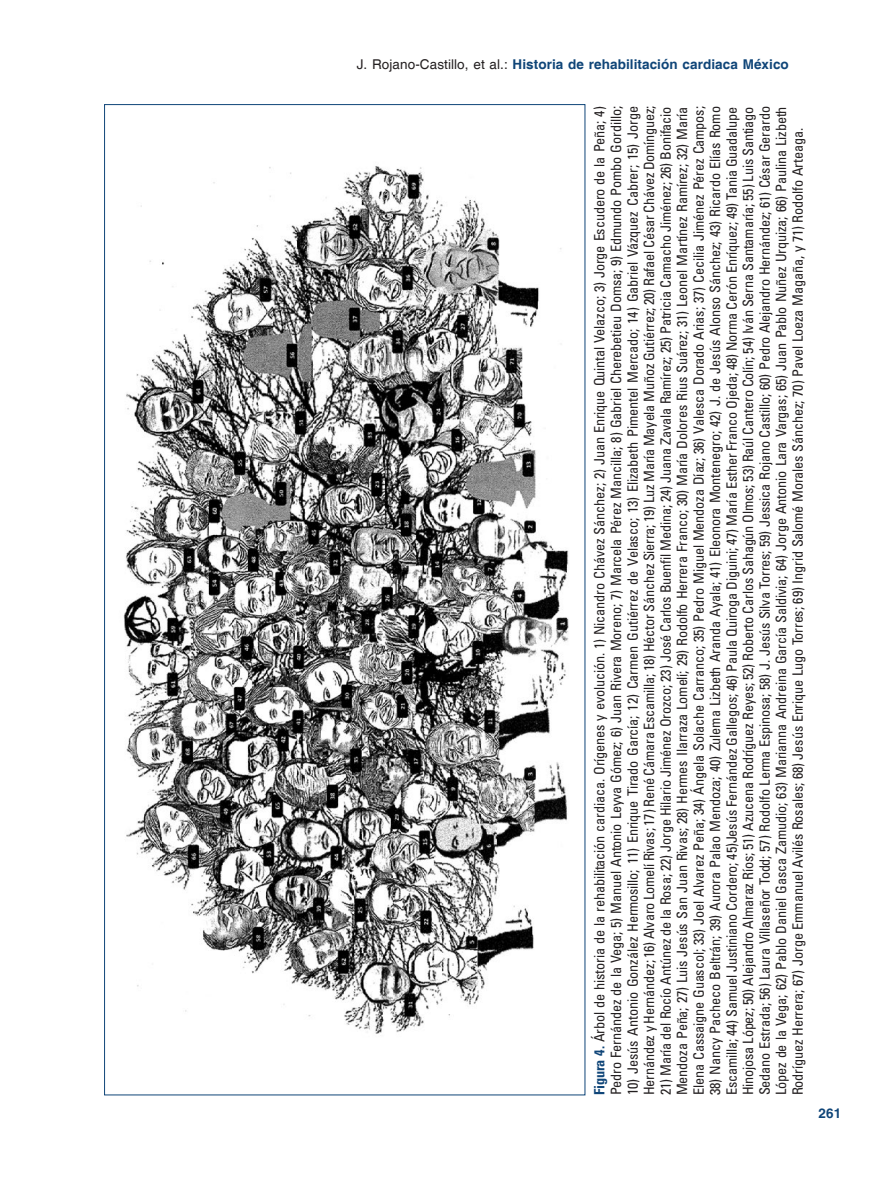
<style>
.page{position:relative;width:893px;height:1191px;background:#fff}
.page>*{position:absolute;margin:0;border:0;box-sizing:border-box;transform-origin:0 0}
.t1{font:condensed 14.25px/16.5px "Univers LT Std";letter-spacing:-.01em;color:#231f20}
.t2{font:700 13.5px "Helvetica";letter-spacing:.005em;color:#0f4578}
.t3{font:700 13.5px "Helvetica LT Std";color:#0f4578}
.s1{font-weight:400;color:#231f20}
.s2{font-weight:700;color:#0f4578}
</style>
<div class="page">
<img style="left:123px;top:166px;width:446px;height:868px">
<p class="t2" style="left:357px;top:56px;width:434px"><span class="s1">J. Rojano-Castillo, et al.:</span> Historia de rehabilitación cardiaca México</p>
<p class="t1" style="left:591px;top:1095px;width:990px;rotate:-90deg"><span class="s2">Figura 4.</span> Árbol de historia de la rehabilitación cardiaca. Orígenes y evolución. 1) Nicandro Chávez Sánchez; 2) Juan Enrique Quintal Velazco; 3) Jorge Escudero de la Peña; 4)<br>Pedro Fernández de la Vega; 5) Manuel Antonio Leyva Gómez; 6) Juan Rivera Moreno; 7) Marcela Pérez Mancilla; 8) Gabriel Cherebetieu Domsa; 9) Edmundo Pombo Gordillo;</p>
<p class="t1" style="left:624px;top:1095px;width:991px;rotate:-90deg">10) Jesús Antonio González Hermosillo; 11) Enrique Tirado García; 12) Carmen Gutiérrez de Velasco; 13) Elizabeth Pimentel Mercado; 14) Gabriel Vázquez Cabrer; 15) Jorge<br>Hernández y Hernández; 16) Alvaro Lomelí Rivas; 17) René Cámara Escamilla; 18) Héctor Sánchez Sierra; 19) Luz María Mayela Muñoz Gutiérrez; 20) Rafael César Chávez Domínguez;</p>
<p class="t1" style="left:657px;top:1095px;width:990px;text-align:justify;rotate:-90deg">21) María del Rocío Antúnez de la Rosa; 22) Jorge Hilario Jiménez Orozco; 23) José Carlos Buenfil Medina; 24) Juana Zavala Ramírez; 25) Patricia Camacho Jiménez; 26) Bonifacio Mendoza Peña; 27) Luis Jesús San Juan Rivas; 28) Hermes Ilarraza Lomelí; 29) Rodolfo Herrera Franco; 30) María Dolores Rius Suárez; 31) Leonel Martínez Ramírez; 32) María Elena Cassaigne Guascol; 33) Joel Alvarez Peña; 34) Ángela Solache Carranco; 35) Pedro Miguel Mendoza Díaz; 36) Valesca Dorado Arias; 37) Cecilia Jiménez Pérez Campos;</p>
<p class="t1" style="left:707px;top:1095px;width:990px;text-align:justify;rotate:-90deg">38) Nancy Pacheco Beltrán; 39) Aurora Palao Mendoza; 40) Zulema Lizbeth Aranda Ayala; 41) Eleonora Montenegro; 42) J. de Jesús Alonso Sánchez; 43) Ricardo Elías Romo Escamilla; 44) Samuel Justiniano Cordero; 45)Jesús Fernández Gallegos; 46) Paula Quiroga Diguini; 47) María Esther Franco Ojeda; 48) Norma Cerón Enríquez; 49) Tania Guadalupe Hinojosa López; 50) Alejandro Almaraz Ríos; 51) Azucena Rodríguez Reyes; 52) Roberto Carlos Sahagún Olmos; 53) Raúl Cantero Colín; 54) Iván Serna Santamaría; 55) Luis Santiago Sedano Estrada; 56) Laura Villaseñor Todd; 57) Rodolfo Lerma Espinosa; 58) J. Jesús Silva Torres; 59) Jessica Rojano Castillo; 60) Pedro Alejandro Hernández; 61) César Gerardo López de la Vega; 62) Pablo Daniel Gasca Zamudio; 63) Marianna Andreina García Saldivia; 64) Jorge Antonio Lara Vargas; 65) Juan Pablo Nuñez Urquiza; 66) Paulina Lizbeth Rodríguez Herrera; 67) Jorge Emmanuel Avilés Rosales; 68) Jesús Enrique Lugo Torres; 69) Ingrid Salomé Morales Sánchez; 70) Pavel Loeza Magaña, y 71) Rodolfo Arteaga.</p>
<p class="t3" style="left:819px;top:1104px;width:24px">261</p>
</div>
